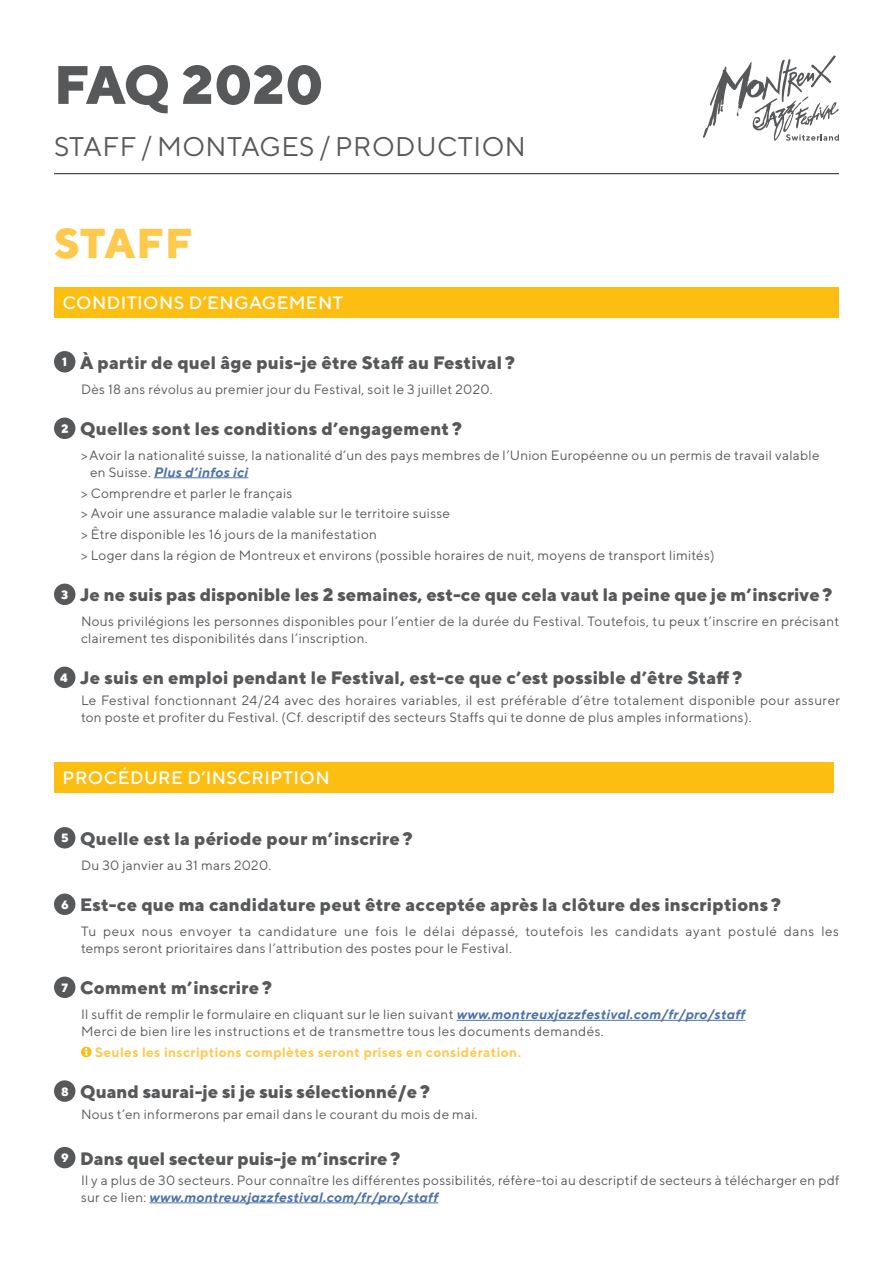
<style>
.page{position:relative;width:893px;height:1263px;background:#fff}
.page>*{position:absolute;margin:0;border:0;box-sizing:border-box;transform-origin:0 0}
.t1{font:800 54px "TT Norms";color:#57585a}
.t2{font:800 41.7px "TT Norms";letter-spacing:.02em;color:#fec94d}
.t3{font:27px "TT Norms";letter-spacing:.02em;color:#57585a}
.CHAPEAUX{font:800 18px "TT Norms";letter-spacing:.01em;color:#57585a}
.CHAPEAUX-2{font:500 18px "TT Norms";letter-spacing:.02em;color:#fff}
.CHAPEAUX-3{font:13.5px/16.5px "TT Norms";letter-spacing:.02em;color:#57585a}
.CHAPEAUX-4{font:13.5px/16.5px "TT Norms";letter-spacing:.045em;color:#57585a}
.CHAPEAUX-5{font:700 13.5px "TT Norms";letter-spacing:.03em;color:#fec94d}
.CHAPEAUX-6{font:italic 700 13.5px "TT Norms";letter-spacing:.02em;color:#4d72ac}
.t4{font:800 12px "TT Norms";color:#fff}
.s1{font-weight:400;font-style:normal;color:#57585a}
.s2{font-weight:700;font-style:italic;color:#4d72ac}
</style>
<div class="page">
<div style="left:54px;top:287px;width:785px;height:30px;background:#fdbe12"></div>
<hr style="left:154px;top:477px;width:94px;height:1px;background:#4d72ac">
<div style="left:54px;top:351px;width:21px;height:21px;background:#57585a;border-radius:50%"></div>
<div style="left:54px;top:418px;width:21px;height:21px;background:#57585a;border-radius:50%"></div>
<div style="left:54px;top:584px;width:21px;height:21px;background:#57585a;border-radius:50%"></div>
<div style="left:54px;top:667px;width:21px;height:21px;background:#57585a;border-radius:50%"></div>
<hr style="left:457px;top:1020px;width:288px;height:1px;background:#4d72ac">
<hr style="left:150px;top:1202px;width:288px;height:1px;background:#4d72ac">
<div style="left:54px;top:827px;width:21px;height:21px;background:#57585a;border-radius:50%"></div>
<div style="left:54px;top:893px;width:21px;height:22px;background:#57585a;border-radius:50%"></div>
<div style="left:54px;top:976px;width:21px;height:22px;background:#57585a;border-radius:50%"></div>
<svg style="left:81px;top:1047px;width:11px;height:10px"></svg>
<svg style="left:84px;top:1048px;width:4px;height:7px"></svg>
<div style="left:54px;top:1080px;width:21px;height:22px;background:#57585a;border-radius:50%"></div>
<div style="left:54px;top:1147px;width:21px;height:21px;background:#57585a;border-radius:50%"></div>
<hr style="left:54px;top:173px;width:785px;height:1px;background:#231f20">
<div style="left:54px;top:762px;width:779px;height:30px;background:#fdbe12"></div>
<svg style="left:703px;top:55px;width:136px;height:86px"></svg>
<p class="t1" style="left:54px;top:50px;width:271px">FAQ 2020</p>
<p class="t3" style="left:54px;top:130px;width:473px">STAFF / MONTAGES / PRODUCTION</p>
<p class="t2" style="left:54px;top:216px;width:140px">STAFF</p>
<p class="CHAPEAUX-2" style="left:63px;top:291px;width:282px">CONDITIONS D’ENGAGEMENT</p>
<p class="t4" style="left:62px;top:354px;width:7px">1</p>
<p class="CHAPEAUX" style="left:80px;top:351px;width:436px">À partir de quel âge puis-je être Staff au Festival ?</p>
<p class="CHAPEAUX-3" style="left:81px;top:380px;width:413px">Dès 18 ans révolus au premier jour du Festival, soit le 3 juillet 2020.</p>
<p class="CHAPEAUX" style="left:80px;top:417px;width:383px">Quelles sont les conditions d’engagement ?</p>
<p class="CHAPEAUX-3" style="left:81px;top:447px;width:740px">&gt; Avoir la nationalité suisse, la nationalité d’un des pays membres de l’Union Européenne ou un permis de travail valable</p>
<p class="CHAPEAUX-6" style="left:90px;top:463px;width:160px"><span class="s1">en Suisse.</span> Plus d’infos ici</p>
<p class="CHAPEAUX-3" style="left:81px;top:484px;width:213px">&gt; Comprendre et parler le français</p>
<p class="CHAPEAUX-3" style="left:81px;top:505px;width:370px">&gt; Avoir une assurance maladie valable sur le territoire suisse</p>
<p class="CHAPEAUX-3" style="left:81px;top:526px;width:297px">&gt; Être disponible les 16 jours de la manifestation</p>
<p class="CHAPEAUX-3" style="left:81px;top:546px;width:635px">&gt; Loger dans la région de Montreux et environs (possible horaires de nuit, moyens de transport limités)</p>
<p class="t4" style="left:61px;top:587px;width:9px">3</p>
<p class="CHAPEAUX" style="left:80px;top:583px;width:753px">Je ne suis pas disponible les 2 semaines, est-ce que cela vaut la peine que je m’inscrive?</p>
<p class="CHAPEAUX-3" style="left:81px;top:613px;width:760px">Nous privilégions les personnes disponibles pour l’entier de la durée du Festival. Toutefois, tu peux t’inscrire en précisant clairement tes disponibilités dans l’inscription.</p>
<p class="t4" style="left:60px;top:670px;width:9px">4</p>
<p class="CHAPEAUX" style="left:80px;top:666px;width:663px">Je suis en emploi pendant le Festival, est-ce que c’est possible d’être Staff?</p>
<p class="CHAPEAUX-3" style="left:81px;top:692px;width:761px">Le Festival fonctionnant 24/24 avec des horaires variables, il est préférable d’être totalement disponible pour assurer ton poste et profiter du Festival. (Cf. descriptif des secteurs Staffs qui te donne de plus amples informations).</p>
<p class="CHAPEAUX-2" style="left:63px;top:766px;width:269px">PROCÉDURE D’INSCRIPTION</p>
<p class="t4" style="left:61px;top:830px;width:9px">5</p>
<p class="CHAPEAUX" style="left:80px;top:827px;width:334px">Quelle est la période pour m’inscrire?</p>
<p class="CHAPEAUX-3" style="left:81px;top:856px;width:192px">Du 30 janvier au 31 mars 2020.</p>
<p class="t4" style="left:61px;top:897px;width:9px">6</p>
<p class="CHAPEAUX" style="left:80px;top:893px;width:702px">Est-ce que ma candidature peut être acceptée après la clôture des inscriptions ?</p>
<p class="CHAPEAUX-4" style="left:81px;top:923px;width:760px">Tu peux nous envoyer ta candidature une fois le délai dépassé, toutefois les candidats ayant postulé dans les temps seront prioritaires dans l’attribution des postes pour le Festival.</p>
<p class="t4" style="left:61px;top:980px;width:8px">7</p>
<p class="CHAPEAUX" style="left:80px;top:976px;width:193px">Comment m’inscrire ?</p>
<p class="CHAPEAUX-3" style="left:81px;top:1006px;width:666px">Il suffit de remplir le formulaire en cliquant sur le lien suivant <span class="s2">www.montreuxjazzfestival.com/fr/pro/staff</span></p>
<p class="CHAPEAUX-3" style="left:81px;top:1022px;width:524px">Merci de bien lire les instructions et de transmettre tous les documents demandés.</p>
<p class="CHAPEAUX-5" style="left:95px;top:1043px;width:427px">Seules les inscriptions complètes seront prises en considération.</p>
<p class="t4" style="left:61px;top:1084px;width:9px">8</p>
<p class="CHAPEAUX" style="left:80px;top:1080px;width:351px">Quand saurai-je si je suis sélectionné/e?</p>
<p class="CHAPEAUX-3" style="left:81px;top:1105px;width:398px">Nous t’en informerons par email dans le courant du mois de mai.</p>
<p class="t4" style="left:61px;top:1150px;width:9px">9</p>
<p class="CHAPEAUX" style="left:80px;top:1147px;width:322px">Dans quel secteur puis-je m’inscrire?</p>
<p class="CHAPEAUX-3" style="left:81px;top:1172px;width:760px">Il y a plus de 30 secteurs. Pour connaître les différentes possibilités, réfère-toi au descriptif de secteurs à télécharger en pdf sur ce lien: <span class="s2">www.montreuxjazzfestival.com/fr/pro/staff</span></p>
</div>
